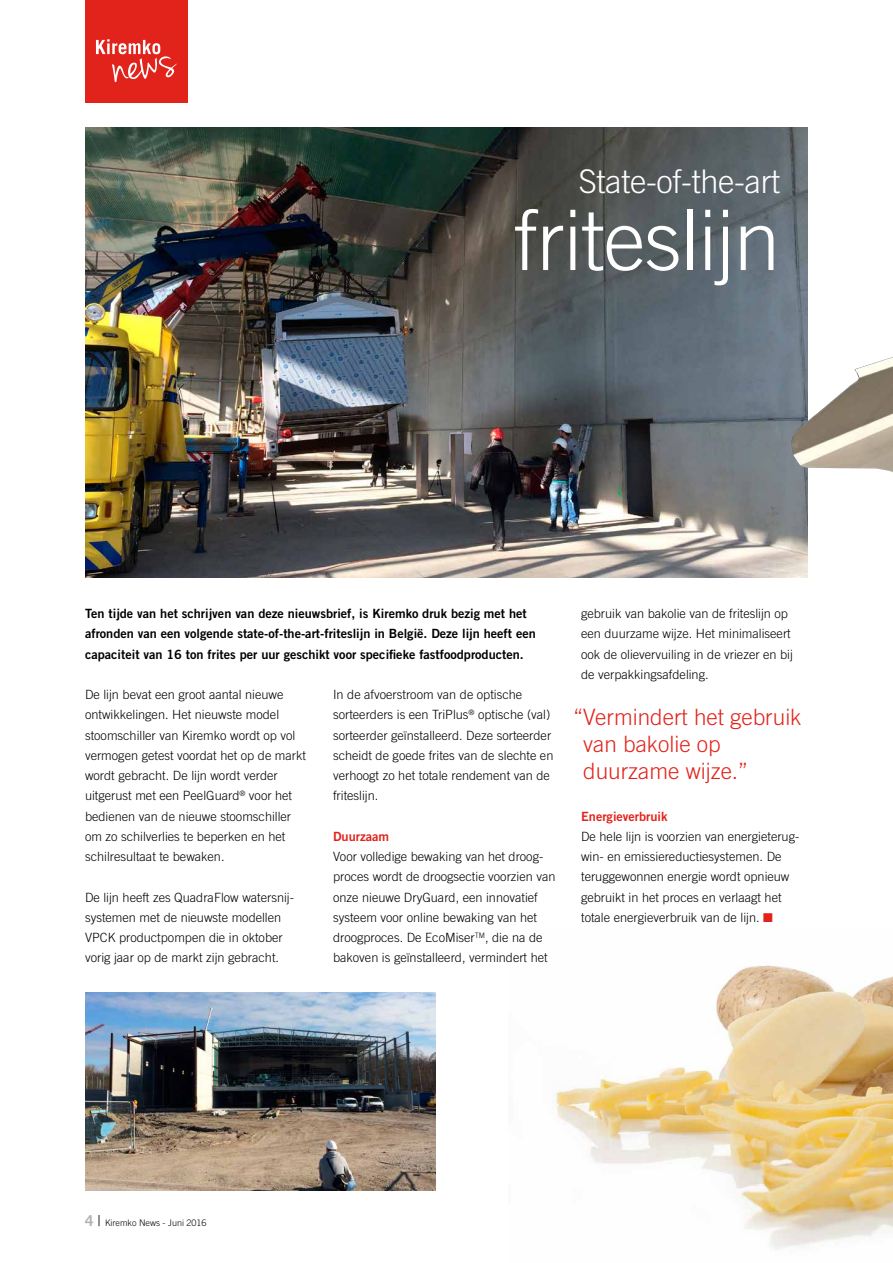
<style>
.page{position:relative;width:893px;height:1263px;background:#fff}
.page>*{position:absolute;margin:0;border:0;box-sizing:border-box;transform-origin:0 0}
.t1{font:300 83.4px "Trade Gothic LT Std";letter-spacing:-.01em;color:#fff}
.t2{font:300 32.55px "Trade Gothic LT Std";letter-spacing:-.01em;color:#fff}
.t3{font:300 22.5px/27px "Trade Gothic LT Std";color:#e2231b}
.t4{font:300 12.75px/20.2px "Trade Gothic LT Std";color:#000}
.t5{font:12.75px/20.2px "Trade Gothic LT Std Bd 2";color:#000}
.t6{font:12.75px "Trade Gothic LT Std Bd 2";color:#e2231b}
.t7{font:300 9px "Trade Gothic LT Std";color:#000}
.s1{color:#e2231b}
.s2{font-weight:700;font-size:15px;color:#b1b3b4}
.s3{font-size:15px}
</style>
<div class="page">
<img style="left:555px;top:965px;width:338px;height:284px">
<img style="left:85px;top:128px;width:723px;height:450px">
<img style="left:85px;top:992px;width:351px;height:199px">
<img style="left:791px;top:357px;width:102px;height:115px">
<div style="left:85px;top:0;width:103px;height:103px;background:#e2231b"></div>
<svg style="left:96px;top:39px;width:81px;height:43px"></svg>
<h2 class="t2" style="left:579px;top:162px;width:203px">State-of-the-art</h2>
<h1 class="t1" style="left:514px;top:191px;width:268px">friteslijn</h1>
<p class="t5" style="left:85px;top:603px;width:452px">Ten tijde van het schrijven van deze nieuwsbrief, is Kiremko druk bezig met het afronden van een volgende state-of-the-art-friteslijn in België. Deze lijn heeft een capaciteit van 16 ton frites per uur geschikt voor specifieke fastfoodproducten.</p>
<p class="t4" style="left:85px;top:684px;width:223px">De lijn bevat een groot aantal nieuwe ontwikkelingen. Het nieuwste model stoomschiller van Kiremko wordt op vol vermogen getest voordat het op de markt wordt gebracht. De lijn wordt verder uitgerust met een PeelGuard<sup>®</sup> voor het bedienen van de nieuwe stoomschiller om zo schilverlies te beperken en het schilresultaat te bewaken.</p>
<p class="t4" style="left:85px;top:887px;width:210px">De lijn heeft zes QuadraFlow watersnij&shy;systemen met de nieuwste modellen VPCK productpompen die in oktober vorig jaar op de markt zijn gebracht.</p>
<p class="t4" style="left:333px;top:684px;width:222px">In de afvoerstroom van de optische sorteerders is een TriPlus<sup>®</sup> optische (val) sorteerder geïnstalleerd. Deze sorteerder scheidt de goede frites van de slechte en verhoogt zo het totale rendement van de friteslijn.</p>
<p class="t6" style="left:333px;top:828px;width:57px">Duurzaam</p>
<p class="t4" style="left:333px;top:846px;width:224px">Voor volledige bewaking van het droog&shy;proces wordt de droogsectie voorzien van onze nieuwe DryGuard, een innovatief systeem voor online bewaking van het droogproces. De EcoMiser<sup>TM</sup>, die na de bakoven is geïnstalleerd, vermindert het</p>
<p class="t4" style="left:581px;top:603px;width:213px">gebruik van bakolie van de friteslijn op een duurzame wijze. Het minimaliseert ook de olievervuiling in de vriezer en bij de verpakkingsafdeling.</p>
<h3 class="t3" style="left:583px;top:703px;width:220px;text-indent:-10px">“Vermindert het gebruik van bakolie op duurzame wijze.”</h3>
<p class="t6" style="left:581px;top:808px;width:88px">Energieverbruik</p>
<p class="t4" style="left:581px;top:826px;width:220px">De hele lijn is voorzien van energieterug&shy;win- en emissiereductiesystemen. De teruggewonnen energie wordt opnieuw gebruikt in het proces en verlaagt het totale energieverbruik van de lijn. <span class="s1">■</span></p>
<p class="t7" style="left:85px;top:1217px;width:123px"><span class="s2">4</span> <span class="s3">|</span> Kiremko News - Juni 2016</p>
</div>
